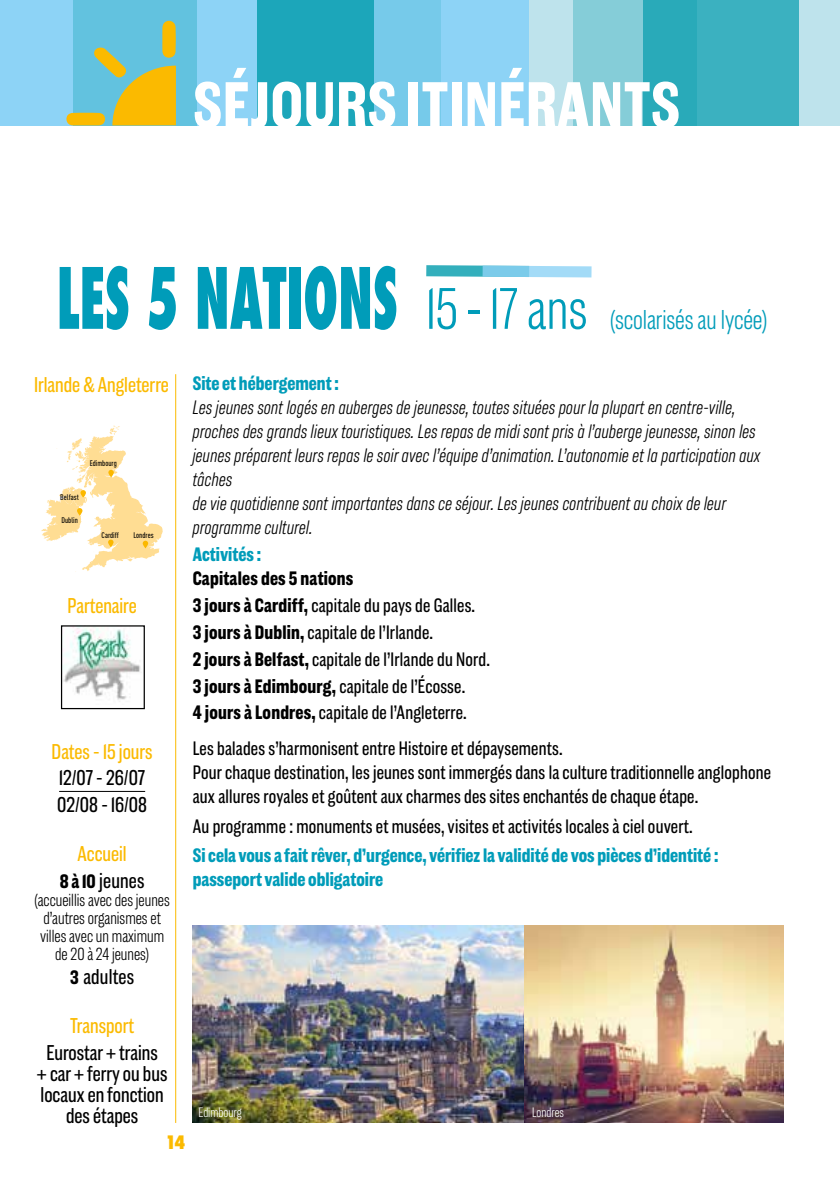
<style>
.page{position:relative;width:840px;height:1191px;background:#fff}
.page>*{position:absolute;margin:0;border:0;box-sizing:border-box;transform-origin:0 0}
.t1{font:800 condensed 82px "Futura";color:#009cb9;scale:.66 1}
.t2{font:700 66.6px "Americane Cond";letter-spacing:.015em;color:#fff}
.t3{font:300 28px "Americane Cond";letter-spacing:-.005em;color:#009cb9}
.t4{font:22px/21px "Americane Cond";color:#000}
.t5{font:22px/26.6px "Americane Cond";color:#fbba00;text-align:center}
.t6{font:20px/26.8px "Americane Cond";letter-spacing:.01em;color:#000}
.t7{font:italic 300 20px/24px "Americane Cond";letter-spacing:.01em;color:#000}
.t8{font:700 20px/24px "Americane Cond";color:#009cb9}
.t9{font:300 18px/18px "Americane Cond";color:#000;text-align:center}
.t10{font:800 condensed 18px "Futura";color:#fbba00}
.t11{font:300 14px "Americane Cond";color:#fff}
.t12{font:500 condensed 8px "DINOT";color:#000}
.s1{font-size:60px}
.s2{font-weight:700;font-size:20px;color:#000}
.s3{color:#000}
.s4{font-weight:700;font-size:20px}
.s5{font-weight:700}
</style>
<div class="page">
<hr style="left:175px;top:374px;width:1px;height:749px;background:#fbba00">
<hr style="left:59px;top:791px;width:86px;height:1px;background:#000">
<svg style="left:41px;top:425px;width:122px;height:147px"></svg>
<div style="left:0;top:0;width:576px;height:125px;background:#8dd3f6"></div>
<div style="left:257px;top:0;width:183px;height:125px;background:#1ca6ba"></div>
<div style="left:374px;top:0;width:183px;height:125px;background:linear-gradient(to bottom,#83cff1,#83cff1)"></div>
<div style="left:529px;top:0;width:310px;height:125px;background:#bee3ec"></div>
<div style="left:73px;top:0;width:123px;height:125px;background:#62c2df"></div>
<div style="left:573px;top:0;width:123px;height:125px;background:#85cdd8"></div>
<div style="left:642px;top:0;width:155px;height:125px;background:linear-gradient(to right,#28aab9,#41b3c2)"></div>
<svg style="left:426px;top:265px;width:165px;height:12px;background:#7bcbe1"></svg>
<img style="left:523px;top:926px;width:259px;height:197px">
<img style="left:193px;top:926px;width:330px;height:197px">
<svg style="left:66px;top:21px;width:110px;height:104px"></svg>
<img style="left:63px;top:627px;width:78px;height:75px">
<div style="left:61px;top:625px;width:84px;height:84px;border:1px solid #000"></div>
<h2 class="t2" style="left:193px;top:65px;width:487px">SÉJOURS ITINÉRANTS</h2>
<h1 class="t1" style="left:57px;top:242px;width:518px">LES 5 NATIONS</h1>
<h3 class="t3" style="left:426px;top:303px;width:342px"><span class="s1">15-17 ans</span> (scolarisés au lycée)</h3>
<p class="t5" style="left:34px;top:371px;width:136px">Irlande &amp; Angleterre</p>
<p class="t12" style="left:60px;top:492px;width:20px">Belfast</p>
<p class="t12" style="left:61px;top:515px;width:18px">Dublin</p>
<p class="t12" style="left:90px;top:459px;width:29px">Edimbourg</p>
<p class="t12" style="left:102px;top:530px;width:19px">Cardiff</p>
<p class="t12" style="left:133px;top:530px;width:22px">Londres</p>
<p class="t5" style="left:67px;top:592px;width:71px">Partenaire</p>
<p class="t5" style="left:52px;top:737px;width:102px">Dates - 15 jours</p>
<p class="t4" style="left:57px;top:764px;width:91px;line-height:26.6px">12/07 - 26/07<br>02/08 - 16/08</p>
<p class="t5" style="left:60px;top:840px;width:86px">Accueil<br><span class="s2">8 à 10</span> <span class="s3">jeunes</span></p>
<p class="t9" style="left:34px;top:890px;width:137px">(accueillis avec des jeunes d’autres organismes et villes avec un maximum de 20 à 24 jeunes)</p>
<p class="t4" style="left:70px;top:965px;width:66px"><span class="s4">3</span> adultes</p>
<p class="t5" style="left:70px;top:1012px;width:66px">Transport</p>
<p class="t4" style="left:37px;top:1041px;width:132px;text-align:center">Eurostar + trains<br>+ car + ferry ou bus locaux en fonction des étapes</p>
<p class="t8" style="left:193px;top:372px;width:147px">Site et hébergement :</p>
<p class="t7" style="left:193px;top:395px;width:569px">Les jeunes sont logés en auberges de jeunesse, toutes situées pour la plupart en centre-ville, proches des grands lieux touristiques. Les repas de midi sont pris à l’auberge jeunesse, sinon les jeunes préparent leurs repas le soir avec l’équipe d’animation. L’autonomie et la participation aux tâches<br>de vie quotidienne sont importantes dans ce séjour. Les jeunes contribuent au choix de leur programme culturel.</p>
<p class="t8" style="left:193px;top:542px;width:70px">Activités :</p>
<p class="t6" style="left:193px;top:565px;width:298px"><span class="s5">Capitales des 5 nations<br>3 jours à Cardiff,</span> capitale du pays de Galles.<br><span class="s5">3 jours à Dublin,</span> capitale de l’Irlande.<br><span class="s5">2 jours à Belfast,</span> capitale de l’Irlande du Nord.<br><span class="s5">3 jours à Edimbourg,</span> capitale de l’Écosse.<br><span class="s5">4 jours à Londres,</span> capitale de l’Angleterre.</p>
<p class="t6" style="left:193px;top:736px;width:579px;line-height:24px">Les balades s’harmonisent entre Histoire et dépaysements.<br>Pour chaque destination, les jeunes sont immergés dans la culture traditionnelle anglophone aux allures royales et goûtent aux charmes des sites enchantés de chaque étape.</p>
<p class="t6" style="left:193px;top:812px;width:501px">Au programme : monuments et musées, visites et activités locales à ciel ouvert.</p>
<p class="t8" style="left:193px;top:843px;width:527px">Si cela vous a fait rêver, d’urgence, vérifiez la validité de vos pièces d’identité : passeport valide obligatoire</p>
<p class="t11" style="left:198px;top:1104px;width:45px">Edimbourg</p>
<p class="t11" style="left:532px;top:1104px;width:33px">Londres</p>
<p class="t10" style="left:165px;top:1130px;width:21px">14</p>
</div>
